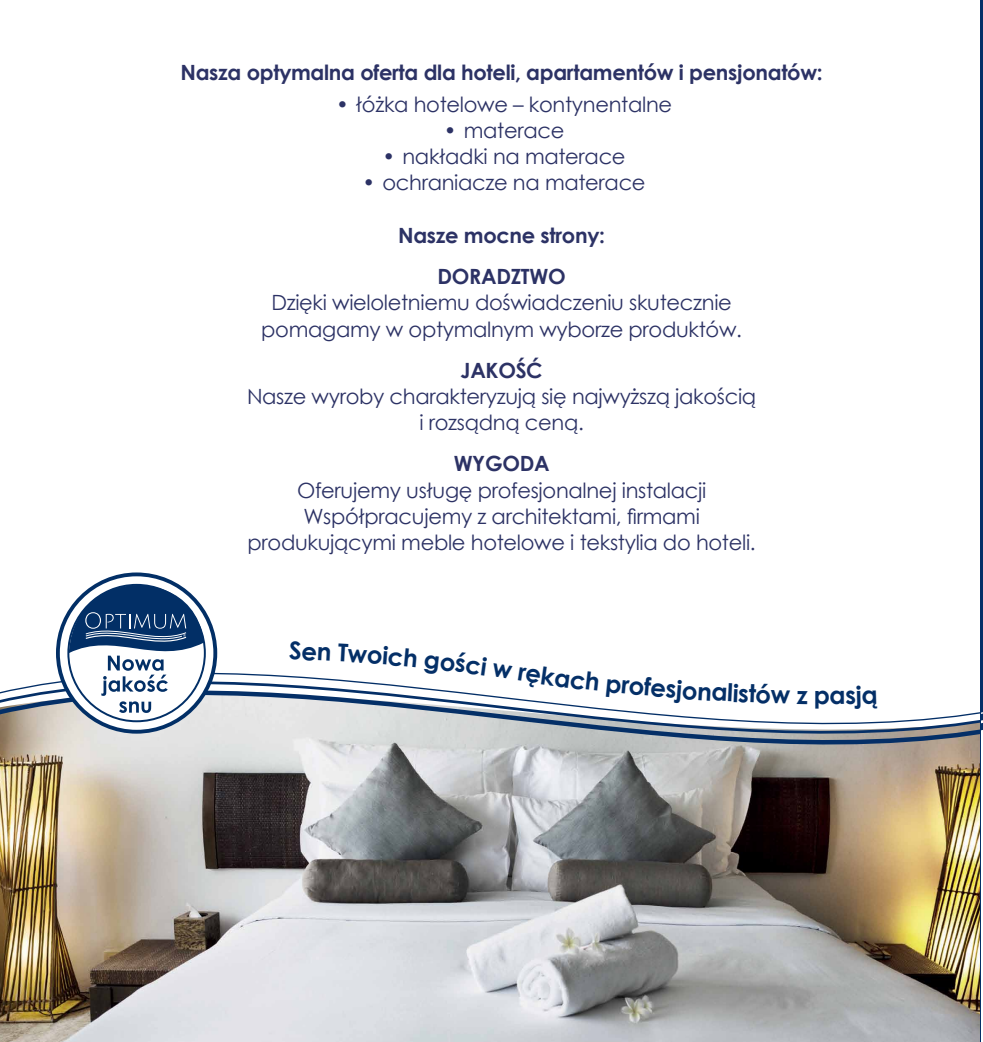
<style>
.page{position:relative;width:983px;height:1042px;background:#fff}
.page>*{position:absolute;margin:0;border:0;box-sizing:border-box;transform-origin:0 0}
.t1{font:700 24.5px "Century Gothic";color:#042f67}
.t2{font:21px/26.2px "Century Gothic";letter-spacing:-.015em;color:#2c3265;text-align:center}
.t3{font:700 21px/41.1px "Century Gothic";letter-spacing:-.015em;color:#2c3265;text-align:center}
</style>
<div class="page">
<img style="left:0;top:799px;width:980px;height:243px">
<svg style="left:0;top:628px;width:980px;height:171px"></svg>
<hr style="left:980px;top:0;width:2px;height:1042px;background:#042f67">
<svg style="left:56px;top:572px;width:161px;height:161px"></svg>
<div style="left:60px;top:576px;width:153px;height:154px;background:#fff;border-radius:50%"></div>
<svg style="left:67px;top:582px;width:139px;height:140px"></svg>
<svg style="left:981px;top:631px;width:2px;height:411px"></svg>
<svg style="left:289px;top:641px;width:128px;height:26px"></svg>
<svg style="left:423px;top:651px;width:242px;height:47px"></svg>
<svg style="left:748px;top:682px;width:59px;height:22px"></svg>
<svg style="left:830px;top:685px;width:47px;height:24px"></svg>
<p class="t3" style="left:180px;top:51px;width:643px">Nasza optymalna oferta dla hoteli, apartamentów i pensjonatów:</p>
<p class="t2" style="left:336px;top:91px;width:337px">• łóżka hotelowe – kontynentalne</p>
<p class="t2" style="left:444px;top:117px;width:122px">• materace</p>
<p class="t2" style="left:382px;top:143px;width:244px">• nakładki na materace</p>
<p class="t2" style="left:362px;top:169px;width:284px">• ochraniacze na materace</p>
<p class="t3" style="left:398px;top:214px;width:208px">Nasze mocne strony:<br>DORADZTWO</p>
<p class="t2" style="left:261px;top:289px;width:482px">Dzięki wieloletniemu doświadczeniu skutecznie pomagamy w optymalnym wyborze produktów.</p>
<p class="t3" style="left:460px;top:349px;width:84px">JAKOŚĆ</p>
<p class="t2" style="left:247px;top:383px;width:510px">Nasze wyroby charakteryzują się najwyższą jakością i rozsądną ceną.</p>
<p class="t3" style="left:453px;top:442px;width:97px">WYGODA</p>
<p class="t2" style="left:247px;top:477px;width:509px">Oferujemy usługę profesjonalnej instalacji<br>Współpracujemy z architektami, firmami produkującymi meble hotelowe i tekstylia do hoteli.</p>
<p class="t1" style="left:667px;top:670px;width:48px;rotate:4deg">sjon</p>
<p class="t1" style="left:712px;top:673px;width:39px;rotate:3deg">alis</p>
<p class="t1" style="left:813px;top:676px;width:18px">p</p>
</div>
